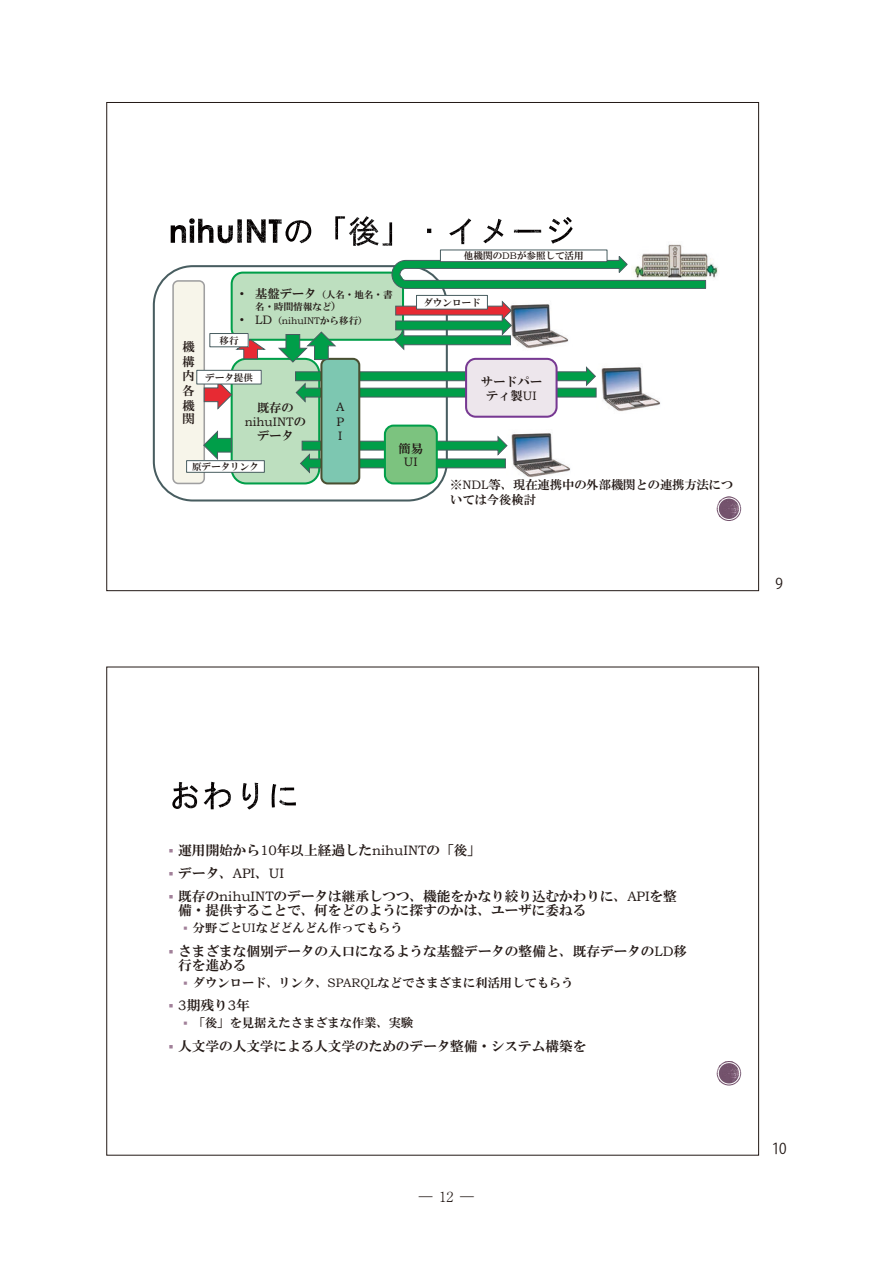
<style>
.page{position:relative;width:893px;height:1263px;background:#fff}
.page>*{position:absolute;margin:0;border:0;box-sizing:border-box;transform-origin:0 0}
.t1{font:14.85px "Koz Go Pro";color:#231916}
.t2{font:300 13.8px "Ryumin Pr 6";color:#231916}
.t3{font:13.65px/14.7px "HG Mincho E";color:#231916}
.t4{font:12.3px/14.5px "HG Mincho E";color:#231916;text-align:justify}
.t5{font:12.3px/14.7px "Bookman Old Style";color:#231916;text-align:justify}
.t6{font:9.6px/12.6px "HG Mincho E";color:#231916}
.t7{font:9.6px "Bookman Old Style";color:#231916}
.s1{font-family:"Arial";font-size:12.3px}
.s2{font-size:12.3px}
.s3{font-size:10.8px}
.s4{font-family:"HG Mincho E"}
.s5{font-family:"Bookman Old Style"}
.s6{font-family:"MS Mincho"}
.s7{color:#a18099}
</style>
<div class="page">
<svg style="left:717px;top:1061px;width:24px;height:24px"></svg>
<div style="left:718px;top:1062px;width:22px;height:22px;border:1px solid #fff;border-radius:50%"></div>
<svg style="left:172px;top:782px;width:124px;height:27px"></svg>
<svg style="left:717px;top:496px;width:24px;height:25px"></svg>
<div style="left:718px;top:498px;width:22px;height:22px;border:1px solid #fff;border-radius:50%"></div>
<svg style="left:171px;top:216px;width:402px;height:30px"></svg>
<img style="left:511px;top:433px;width:60px;height:44px">
<div style="left:172px;top:280px;width:33px;height:204px;background:#f7f5ea;border:2px solid #9f9fa0;border-radius:5px"></div>
<div style="left:231px;top:358px;width:89px;height:126px;background:#bddfbf;border:2px solid #009e49;border-radius:15px"></div>
<div style="left:231px;top:272px;width:173px;height:69px;background:#bddfbf;border:2px solid #009e49;border-radius:11px"></div>
<div style="left:153px;top:265px;width:295px;height:236px;border:2px solid #485d60;border-radius:39px"></div>
<svg style="left:204px;top:384px;width:29px;height:26px"></svg>
<svg style="left:300px;top:435px;width:208px;height:39px"></svg>
<div style="left:384px;top:425px;width:54px;height:59px;background:#7cc37f;border:2px solid #009e49;border-radius:9px"></div>
<img style="left:601px;top:367px;width:60px;height:44px">
<div style="left:465px;top:358px;width:93px;height:60px;background:#ede6ec;border:2px solid #773992;border-radius:10px"></div>
<div style="left:320px;top:358px;width:40px;height:126px;background:#7dc7b1;border:2px solid #494f31;border-radius:6px"></div>
<div style="left:197px;top:370px;width:64px;height:14px;background:#fff"></div>
<div style="left:196px;top:370px;width:66px;height:14px;border:1px solid #485d60"></div>
<svg style="left:203px;top:430px;width:29px;height:30px"></svg>
<div style="left:187px;top:461px;width:77px;height:11px;background:#fff"></div>
<div style="left:186px;top:460px;width:79px;height:13px;border:1px solid #485d60"></div>
<svg style="left:235px;top:339px;width:31px;height:20px"></svg>
<div style="left:210px;top:333px;width:38px;height:14px;background:#fff"></div>
<div style="left:210px;top:333px;width:39px;height:14px;border:1px solid #485d60"></div>
<img style="left:642px;top:244px;width:76px;height:34px">
<svg style="left:278px;top:300px;width:319px;height:103px"></svg>
<div style="left:416px;top:295px;width:71px;height:14px;background:#fff"></div>
<div style="left:416px;top:295px;width:72px;height:14px;border:1px solid #485d60"></div>
<svg style="left:391px;top:255px;width:315px;height:34px"></svg>
<div style="left:440px;top:250px;width:167px;height:12px;background:#fff"></div>
<div style="left:440px;top:250px;width:167px;height:12px;border:1px solid #485d60"></div>
<p class="t6" style="left:255px;top:288px;width:139px;text-indent:-15px"><span class="s1">•</span> <span class="s2">基盤データ</span>（人名・地名・書名・時間情報など<span class="s3">）</span></p>
<p class="t7" style="left:240px;top:315px;width:129px"><span class="s1">•</span> <span class="s2">LD</span><span class="s4">（</span>nihuINT<span class="s4">から移行）</span></p>
<p class="t6" style="left:464px;top:250px;width:121px">他機関の<span class="s5">DB</span>が参照して活用</p>
<p class="t6" style="left:423px;top:296px;width:59px">ダウンロード</p>
<p class="t4" style="left:183px;top:339px;width:14px">機構内各機関</p>
<p class="t6" style="left:219px;top:334px;width:21px">移行</p>
<p class="t6" style="left:205px;top:371px;width:49px">データ提供</p>
<p class="t4" style="left:257px;top:400px;width:38px">既存の</p>
<p class="t5" style="left:245px;top:414px;width:63px">nihuINT<span class="s4">の</span></p>
<p class="t4" style="left:257px;top:429px;width:38px">データ</p>
<p class="t6" style="left:192px;top:460px;width:68px">原データリンク</p>
<p class="t5" style="left:336px;top:399px;width:10px">A P I</p>
<p class="t4" style="left:399px;top:441px;width:26px">簡易</p>
<p class="t5" style="left:404px;top:455px;width:15px">UI</p>
<p class="t4" style="left:481px;top:374px;width:63px;line-height:13.8px;text-align:center">サードパーティ製<span class="s5">UI</span></p>
<p class="t4" style="left:450px;top:477px;width:285px"><span class="s6">※</span><span class="s5">NDL</span>等、現在連携中の外部機関との連携方法については今後検討</p>
<p class="t1" style="left:775px;top:574px;width:9px">9</p>
<p class="t3" style="left:168px;top:843px;width:314px"><span class="s7">▪</span> 運用開始から<span class="s5">10</span>年以上経過した<span class="s5">nihuINT</span>の「後」</p>
<p class="t3" style="left:168px;top:865px;width:117px"><span class="s7">▪</span> データ、<span class="s5">API</span>、<span class="s5">UI</span></p>
<p class="t3" style="left:178px;top:888px;width:500px;text-indent:-10px"><span class="s7">▪</span> 既存の<span class="s5">nihuINT</span>のデータは継承しつつ、機能をかなり絞り込むかわりに、<span class="s5">API</span>を整備・提供することで、何をどのように探すのかは、ユーザに委ねる</p>
<p class="t4" style="left:183px;top:920px;width:221px"><span class="s7">▪</span> 分野ごと<span class="s5">UI</span>などどんどん作ってもらう</p>
<p class="t3" style="left:178px;top:943px;width:510px;text-indent:-10px"><span class="s7">▪</span> さまざまな個別データの入口になるような基盤データの整備と、既存データの<span class="s5">LD</span>移行を進める</p>
<p class="t4" style="left:183px;top:975px;width:392px"><span class="s7">▪</span> ダウンロード、リンク、<span class="s5">SPARQL</span>などでさまざまに利活用してもらう</p>
<p class="t3" style="left:168px;top:998px;width:83px"><span class="s7">▪</span> <span class="s5">3</span>期残り<span class="s5">3</span>年</p>
<p class="t4" style="left:183px;top:1015px;width:232px"><span class="s7">▪</span> 「後」を見据えたさまざまな作業、実験</p>
<p class="t3" style="left:168px;top:1038px;width:419px"><span class="s7">▪</span> 人文学の人文学による人文学のためのデータ整備・システム構築を</p>
<p class="t2" style="left:419px;top:1186px;width:57px">― 12 ―</p>
<p class="t1" style="left:772px;top:1139px;width:16px">10</p>
</div>
